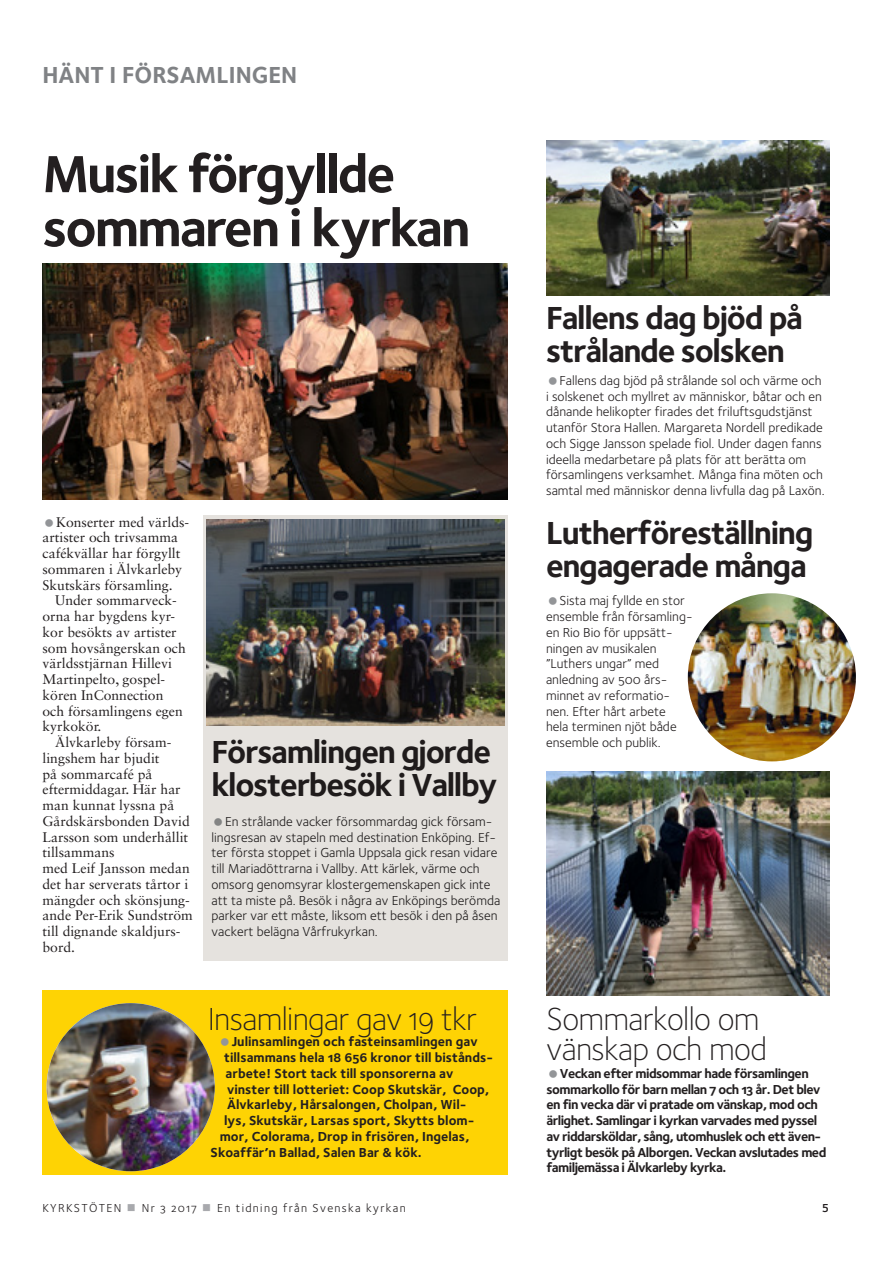
<style>
.page{position:relative;width:893px;height:1263px;background:#fff}
.page>*{position:absolute;margin:0;border:0;box-sizing:border-box;transform-origin:0 0}
.t1{font:700 54px/54px "Foundry Sterling";letter-spacing:-.04em;color:#231f20}
.t2{font:33px/33px "Foundry Sterling Bold OSF";letter-spacing:-.04em;color:#231f20}
.t3{font:33px/30px "Foundry Sterling Light OSF";letter-spacing:-.02em;color:#231f20}
.t4{font:24px "Foundry Sterling Bold OSF";color:#808285}
.t5{font:13.95px/15.8px "Sabon LT Std";color:#231f20}
.t6{font:13.5px/15.8px "Foundry Sterling Book OSF";color:#231f20}
.t7{font:13.5px "Foundry Sterling Bold OSF";color:#231f20}
.t8{font:13.5px/15.8px "Foundry Sterling Bold OSF";letter-spacing:-.04em;color:#231f20}
.t9{font:12px "Foundry Sterling Book OSF";letter-spacing:.11em;color:#231f20}
.t10{font:600 12px "Foundry Sterling";color:#231f20}
.s1{color:#a8a9ad}
</style>
<div class="page">
<img style="left:546px;top:140px;width:283px;height:156px">
<img style="left:43px;top:264px;width:465px;height:235px">
<div style="left:43px;top:990px;width:465px;height:185px;background:#fed304"></div>
<img style="left:47px;top:1003px;width:168px;height:168px;border-radius:84px">
<img style="left:546px;top:771px;width:283px;height:224px">
<img style="left:688px;top:593px;width:168px;height:168px;border-radius:84px">
<img style="left:203px;top:515px;width:305px;height:446px">
<svg style="left:215px;top:818px;width:7px;height:7px"></svg>
<h3 class="t4" style="left:43px;top:61px;width:256px">HÄNT I FÖRSAMLINGEN</h3>
<h1 class="t1" style="left:43px;top:149px;width:429px">Musik förgyllde sommaren i kyrkan</h1>
<p class="t5" style="left:43px;top:514px;width:148px;text-indent:14px">Konserter med världs&shy;artister och trivsamma cafékvällar har förgyllt sommaren i Älvkarleby<br>Skutskärs församling.</p>
<p class="t5" style="left:43px;top:592px;width:145px;text-indent:13px">Under sommarveck&shy;orna har bygdens kyr&shy;kor besökts av artister som hovsångerskan och världsstjärnan Hillevi<br>Martinpelto, gospel&shy;kören InConnection och församlingens egen kyrkokör.</p>
<p class="t5" style="left:43px;top:734px;width:152px;text-indent:13px">Älvkarleby försam&shy;lingshem har bjudit<br>på sommarcafé på eftermiddagar. Här har man kunnat lyssna på<br>Gårdskärsbonden David<br>Larsson som underhållit tillsammans<br>med Leif Jansson medan det har serverats tårtor i mängder och skönsjung&shy;ande Per-Erik Sundström till dignande skaldjurs&shy;bord.</p>
<h2 class="t2" style="left:212px;top:735px;width:288px">Församlingen gjorde klosterbesök i Vallby</h2>
<p class="t6" style="left:212px;top:813px;width:290px;text-indent:14px">En strålande vacker försommardag gick försam&shy;lingsresan av stapeln med destination Enköping. Ef&shy;ter första stoppet i Gamla Uppsala gick resan vidare till Mariadöttrarna i Vallby. Att kärlek, värme och omsorg genomsyrar klostergemenskapen gick inte att ta miste på. Besök i några av Enköpings berömda parker var ett måste, liksom ett besök i den på åsen vackert belägna Vårfrukyrkan.</p>
<h2 class="t3" style="left:208px;top:1004px;width:271px">Insamlingar gav 19 tkr</h2>
<p class="t7" style="left:232px;top:1034px;width:247px">Julinsamlingen och fasteinsamlingen gav</p>
<p class="t7" style="left:224px;top:1049px;width:270px">tillsammans hela 18 656 kronor till bistånds-</p>
<p class="t7" style="left:226px;top:1065px;width:229px">arbete! Stort tack till sponsorerna av</p>
<p class="t7" style="left:227px;top:1081px;width:264px">vinster till lotteriet: Coop Skutskär, Coop,</p>
<p class="t7" style="left:227px;top:1097px;width:241px">Älvkarleby, Hårsalongen, Cholpan, Wil-</p>
<p class="t7" style="left:224px;top:1112px;width:252px">lys, Skutskär, Larsas sport, Skytts blom-</p>
<p class="t7" style="left:220px;top:1128px;width:251px">mor, Colorama, Drop in frisören, Ingelas,</p>
<p class="t7" style="left:211px;top:1144px;width:213px">Skoaffär’n Ballad, Salen Bar &amp; kök.</p>
<h2 class="t2" style="left:546px;top:301px;width:259px">Fallens dag bjöd på strålande solsken</h2>
<p class="t6" style="left:546px;top:372px;width:280px;text-indent:14px">Fallens dag bjöd på strålande sol och värme och i solskenet och myllret av människor, båtar och en dånande helikopter firades det friluftsgudstjänst utanför Stora Hallen. Margareta Nordell predikade och Sigge Jansson spelade fiol. Under dagen fanns ideella medarbetare på plats för att berätta om församlingens verksamhet. Många fina möten och samtal med människor denna livfulla dag på Laxön.</p>
<h2 class="t2" style="left:546px;top:516px;width:269px">Lutherföreställning engagerade många</h2>
<p class="t6" style="left:546px;top:593px;width:148px;text-indent:14px">Sista maj fyllde en stor ensemble från församling&shy;en Rio Bio för uppsätt&shy;ningen av musikalen ”Luthers ungar” med anledning av 500 års&shy;minnet av reformatio&shy;nen. Efter hårt arbete<br>hela terminen njöt både ensemble och publik.</p>
<h2 class="t3" style="left:546px;top:1004px;width:222px">Sommarkollo om vänskap och mod</h2>
<p class="t8" style="left:546px;top:1065px;width:281px;text-indent:14px">Veckan efter midsommar hade församlingen sommarkollo för barn mellan 7 och 13 år. Det blev en fin vecka där vi pratade om vänskap, mod och ärlighet. Samlingar i kyrkan varvades med pyssel av riddarsköldar, sång, utomhuslek och ett även&shy;tyrligt besök på Alborgen. Veckan avslutades med familjemässa i Älvkarleby kyrka.</p>
<p class="t9" style="left:43px;top:1200px;width:365px">KYRKSTÖTEN <span class="s1">■</span> Nr 3 2017 <span class="s1">■</span> En tidning från Svenska kyrkan</p>
<p class="t10" style="left:822px;top:1200px;width:9px">5</p>
</div>
